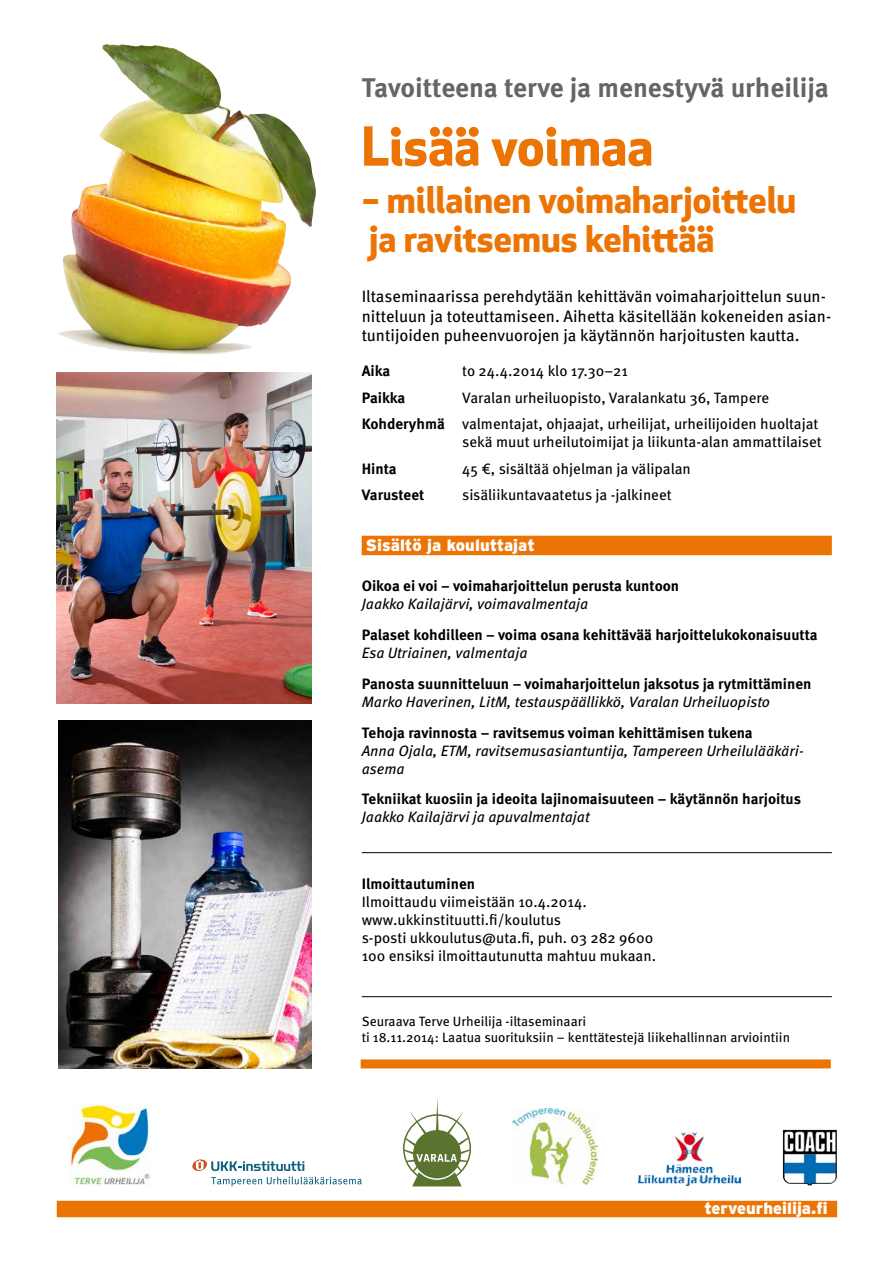
<style>
.page{position:relative;width:893px;height:1263px;background:#fff}
.page>*{position:absolute;margin:0;border:0;box-sizing:border-box;transform-origin:0 0}
.t1{font:700 52.5px "Apex New";color:#ec7405}
.t2{font:700 36px/39px "Apex New";color:#ec7405}
.t3{font:700 27px "Meta OT";color:#646567}
.t4{font:16.5px/19.8px "Meta OT";color:#000}
.t5{font:900 16.5px "Interstate";color:#fff}
.t6{font:15px/18px "Meta OT";color:#000}
.t7{font:700 15px "Meta OT";color:#000}
.t8{font:italic 15px/18px "Meta OT";color:#000}
.t9{font:13.5px/16.2px "Meta OT";color:#000}
.s1{font-weight:700}
</style>
<div class="page">
<div style="left:57px;top:1201px;width:780px;height:16px;background:#ec7405"></div>
<img style="left:512px;top:1108px;width:85px;height:77px">
<img style="left:783px;top:1130px;width:54px;height:55px">
<img style="left:639px;top:1132px;width:102px;height:53px">
<div style="left:362px;top:536px;width:470px;height:19px;background:#ec7405"></div>
<hr style="left:362px;top:852px;width:470px;height:1px;background:#000">
<hr style="left:362px;top:996px;width:470px;height:1px;background:#000">
<svg style="left:404px;top:1099px;width:66px;height:87px"></svg>
<svg style="left:192px;top:1159px;width:170px;height:27px"></svg>
<div style="left:361px;top:1059px;width:470px;height:9px;background:#ec7405"></div>
<img style="left:70px;top:1103px;width:80px;height:82px">
<img style="left:58px;top:721px;width:254px;height:347px">
<img style="left:57px;top:372px;width:255px;height:331px">
<img style="left:58px;top:44px;width:258px;height:310px">
<h3 class="t3" style="left:362px;top:70px;width:469px">Tavoitteena terve ja menestyvä urheilija</h3>
<h1 class="t1" style="left:362px;top:108px;width:293px">Lisää voimaa</h1>
<h2 class="t2" style="left:362px;top:179px;width:436px">– millainen voimaharjoittelu ja ravitsemus kehittää</h2>
<p class="t4" style="left:362px;top:286px;width:471px">Iltaseminaarissa perehdytään kehittävän voimaharjoittelun suun&shy;nitteluun ja toteuttamiseen. Aihetta käsitellään kokeneiden asian&shy;tuntijoiden puheenvuorojen ja käytännön harjoitusten kautta.</p>
<p class="t7" style="left:362px;top:362px;width:30px">Aika</p>
<p class="t6" style="left:462px;top:362px;width:167px">to 24.4.2014 klo 17.30–21</p>
<p class="t7" style="left:362px;top:388px;width:45px">Paikka</p>
<p class="t6" style="left:362px;top:385px;width:458px;line-height:26.5px;text-indent:100px">Varalan urheiluopisto, Varalankatu 36, Tampere<br><span class="s1">Kohderyhmä</span> valmentajat, ohjaajat, urheilijat, urheilijoiden huoltajat</p>
<p class="t6" style="left:462px;top:433px;width:361px">sekä muut urheilutoimijat ja liikunta-alan ammattilaiset</p>
<p class="t7" style="left:362px;top:459px;width:36px">Hinta</p>
<p class="t6" style="left:462px;top:460px;width:230px">45 €, sisältää ohjelman ja välipalan</p>
<p class="t7" style="left:362px;top:486px;width:64px">Varusteet</p>
<p class="t6" style="left:462px;top:486px;width:211px">sisäliikuntavaatetus ja -jalkineet</p>
<p class="t5" style="left:366px;top:536px;width:170px">Sisältö ja kouluttajat</p>
<p class="t7" style="left:362px;top:576px;width:319px">Oikoa ei voi – voimaharjoittelun perusta kuntoon</p>
<p class="t8" style="left:362px;top:595px;width:228px">Jaakko Kailajärvi, voimavalmentaja</p>
<p class="t7" style="left:362px;top:625px;width:457px">Palaset kohdilleen – voima osana kehittävää harjoittelukokonaisuutta</p>
<p class="t8" style="left:362px;top:644px;width:167px">Esa Utriainen, valmentaja</p>
<p class="t7" style="left:362px;top:674px;width:451px">Panosta suunnitteluun – voimaharjoittelun jaksotus ja rytmittäminen</p>
<p class="t8" style="left:362px;top:693px;width:410px">Marko Haverinen, LitM, testauspäällikkö, Varalan Urheiluopisto</p>
<p class="t7" style="left:362px;top:723px;width:393px">Tehoja ravinnosta – ravitsemus voiman kehittämisen tukena</p>
<p class="t8" style="left:362px;top:741px;width:444px">Anna Ojala, ETM, ravitsemusasiantuntija, Tampereen Urheilulääkäri&shy;asema</p>
<p class="t7" style="left:362px;top:789px;width:441px">Tekniikat kuosiin ja ideoita lajinomaisuuteen – käytännön harjoitus</p>
<p class="t8" style="left:362px;top:808px;width:229px">Jaakko Kailajärvi ja apuvalmentajat</p>
<p class="t7" style="left:362px;top:874px;width:115px">Ilmoittautuminen</p>
<p class="t6" style="left:362px;top:893px;width:296px">Ilmoittaudu viimeistään 10.4.2014. www.ukkinstituutti.fi/koulutus<br>s-posti ukkoulutus@uta.fi, puh. 03 282 9600<br>100 ensiksi ilmoittautunutta mahtuu mukaan.</p>
<p class="t9" style="left:362px;top:1013px;width:430px">Seuraava Terve Urheilija -iltaseminaari<br>ti 18.11.2014: Laatua suorituksiin – kenttätestejä liikehallinnan arviointiin</p>
<p class="t5" style="left:704px;top:1199px;width:125px">terveurheilija.fi</p>
</div>
